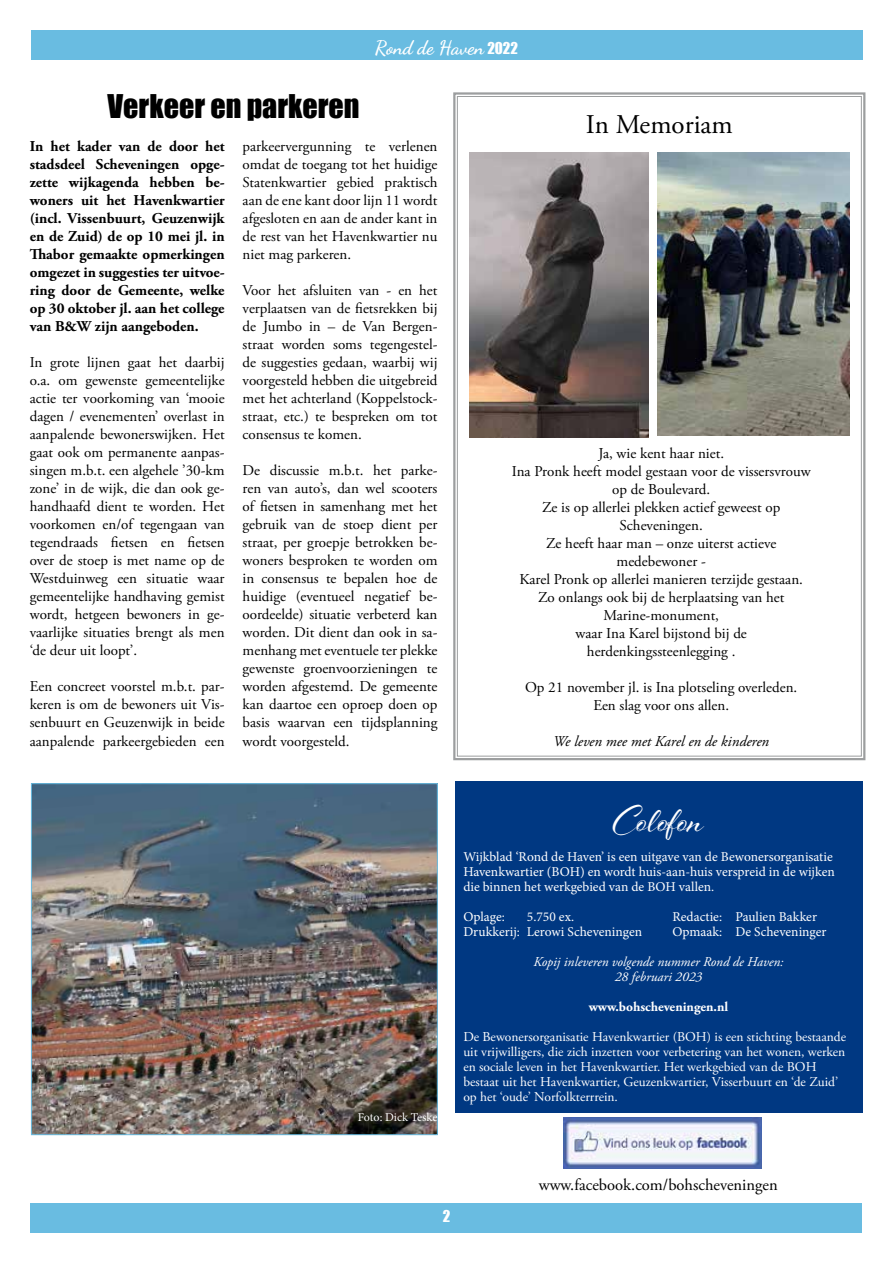
<style>
.page{position:relative;width:893px;height:1263px;background:#fff}
.page>*{position:absolute;margin:0;border:0;box-sizing:border-box;transform-origin:0 0}
.t1{font:40.5px "Al Fresco";color:#fff}
.t2{font:30px "Impact";color:#000}
.t3{font:27px "Adobe Garamond Pro";color:#000}
.t4{font:19.5px "Dancing Script";color:#fff}
.t5{font:16.5px "Adobe Garamond Pro";color:#000}
.t6{font:15px/18px "Adobe Garamond Pro";color:#000;text-align:justify}
.t7{font:700 15px/18px "Adobe Garamond Pro";color:#000;text-align:justify}
.t8{font:italic 15px "Adobe Garamond Pro";color:#000}
.t9{font:15px "Impact";color:#fff}
.t10{font:13.5px/15px "Adobe Garamond Pro";color:#fff}
.t11{font:13.5px/15px "Minion Pro";color:#fff}
.t12{font:italic 13.5px/15px "Adobe Garamond Pro";color:#fff;text-align:center}
.t13{font:700 13.5px "Adobe Garamond Pro";color:#fff}
.t14{font:12px "Minion Pro";letter-spacing:-.005em;color:#fff}
.s1{font-family:"Impact";font-size:15px}
</style>
<div class="page">
<div style="left:31px;top:31px;width:831px;height:29px;background:#69bce1"></div>
<div style="left:31px;top:1203px;width:831px;height:29px;background:#69bce1"></div>
<div style="left:455px;top:781px;width:407px;height:332px;background:#003882"></div>
<img style="left:33px;top:785px;width:402px;height:348px">
<div style="left:31px;top:783px;width:406px;height:352px;border:1px solid #69bce2"></div>
<img style="left:563px;top:1117px;width:198px;height:52px">
<svg style="left:453px;top:92px;width:413px;height:669px"></svg>
<h3 class="t4" style="left:375px;top:33px;width:145px">Rond de Haven <span class="s1">2022</span></h3>
<h2 class="t2" style="left:108px;top:83px;width:253px">Verkeer en parkeren</h2>
<p class="t7" style="left:30px;top:138px;width:196px">In het kader van de door het stadsdeel Scheveningen opge&shy;zette wijkagenda hebben be&shy;woners uit het Havenkwartier (incl. Vissenbuurt, Geuzenwijk en de Zuid) de op 10 mei jl. in Thabor gemaakte opmerkingen omgezet in suggesties ter uitvoe&shy;ring door de Gemeente, welke op 30 oktober jl. aan het college van B&amp;W zijn aangeboden.</p>
<p class="t6" style="left:30px;top:354px;width:196px">In grote lijnen gaat het daarbij o.a. om gewenste gemeentelijke actie ter voorkoming van ‘mooie dagen / evenementen’ overlast in aanpalende bewonerswijken. Het gaat ook om permanente aanpas&shy;singen m.b.t. een algehele ’30-km zone’ in de wijk, die dan ook ge&shy;handhaafd dient te worden. Het voorkomen en/of tegengaan van tegendraads fietsen en fietsen over de stoep is met name op de Westduinweg een situatie waar gemeentelijke handhaving gemist wordt, hetgeen bewoners in ge&shy;vaarlijke situaties brengt als men ‘de deur uit loopt’.</p>
<p class="t6" style="left:30px;top:678px;width:196px">Een concreet voorstel m.b.t. par&shy;keren is om de bewoners uit Vis&shy;senbuurt en Geuzenwijk in beide aanpalende parkeergebieden een</p>
<p class="t6" style="left:243px;top:138px;width:196px">parkeervergunning te verlenen omdat de toegang tot het huidige Statenkwartier gebied praktisch aan de ene kant door lijn 11 wordt afgesloten en aan de ander kant in de rest van het Havenkwartier nu niet mag parkeren.</p>
<p class="t6" style="left:243px;top:282px;width:196px">Voor het afsluiten van - en het verplaatsen van de fietsrekken bij de Jumbo in – de Van Bergen&shy;straat worden soms tegengestel&shy;de suggesties gedaan, waarbij wij voorgesteld hebben die uitgebreid met het achterland (Koppelstock&shy;straat, etc.) te bespreken om tot consensus te komen.</p>
<p class="t6" style="left:243px;top:462px;width:196px">De discussie m.b.t. het parke&shy;ren van auto’s, dan wel scooters of fietsen in samenhang met het gebruik van de stoep dient per straat, per groepje betrokken be&shy;woners besproken te worden om in consensus te bepalen hoe de huidige (eventueel negatief be&shy;oordeelde) situatie verbeterd kan worden. Dit dient dan ook in sa&shy;menhang met eventuele ter plekke gewenste groenvoorzieningen te worden afgestemd. De gemeente kan daartoe een oproep doen op basis waarvan een tijdsplanning wordt voorgesteld.</p>
<p class="t14" style="left:358px;top:1109px;width:81px">Foto: Dick Teske</p>
<h3 class="t3" style="left:586px;top:108px;width:148px">In Memoriam</h3>
<p class="t6" style="left:512px;top:445px;width:300px;text-align:center">Ja, wie kent haar niet.<br>Ina Pronk heeft model gestaan voor de vissersvrouw op de Boulevard.<br>Ze is op allerlei plekken actief geweest op<br>Scheveningen.<br>Ze heeft haar man – onze uiterst actieve medebewoner -<br>Karel Pronk op allerlei manieren terzijde gestaan.<br>Zo onlangs ook bij de herplaatsing van het<br>Marine-monument,<br>waar Ina Karel bijstond bij de herdenkingssteenlegging .</p>
<p class="t6" style="left:525px;top:679px;width:274px;text-align:center">Op 21 november jl. is Ina plotseling overleden.<br>Een slag voor ons allen.</p>
<p class="t8" style="left:553px;top:733px;width:217px">We leven mee met Karel en de kinderen</p>
<h1 class="t1" style="left:613px;top:794px;width:93px">Colofon</h1>
<p class="t11" style="left:463px;top:850px;width:373px">Wijkblad ‘Rond de Haven’ is een uitgave van de Bewonersorganisatie<br>Havenkwartier (BOH) en wordt huis-aan-huis verspreid in de wijken die binnen het werkgebied van de BOH vallen.</p>
<p class="t11" style="left:463px;top:910px;width:43px">Oplage:</p>
<p class="t11" style="left:527px;top:910px;width:49px">5.750 ex.</p>
<p class="t11" style="left:672px;top:910px;width:146px">Redactie: Paulien Bakker</p>
<p class="t11" style="left:463px;top:925px;width:180px">Drukkerij: Lerowi Scheveningen</p>
<p class="t11" style="left:672px;top:925px;width:156px">Opmaak: De Scheveninger</p>
<p class="t12" style="left:533px;top:955px;width:252px">Kopij inleveren volgende nummer Rond de Haven:<br>28 februari 2023</p>
<p class="t13" style="left:589px;top:999px;width:141px">www.bohscheveningen.nl</p>
<p class="t10" style="left:463px;top:1030px;width:384px">De Bewonersorganisatie Havenkwartier (BOH) is een stichting bestaande uit vrijwilligers, die zich inzetten voor verbetering van het wonen, werken en sociale leven in het Havenkwartier. Het werkgebied van de BOH bestaat uit het Havenkwartier, Geuzenkwartier, Visserbuurt en ‘de Zuid’ op het ‘oude’ Norfolkterrrein.</p>
<p class="t9" style="left:443px;top:1204px;width:9px">2</p>
<p class="t5" style="left:539px;top:1175px;width:240px">www.facebook.com/bohscheveningen</p>
</div>
